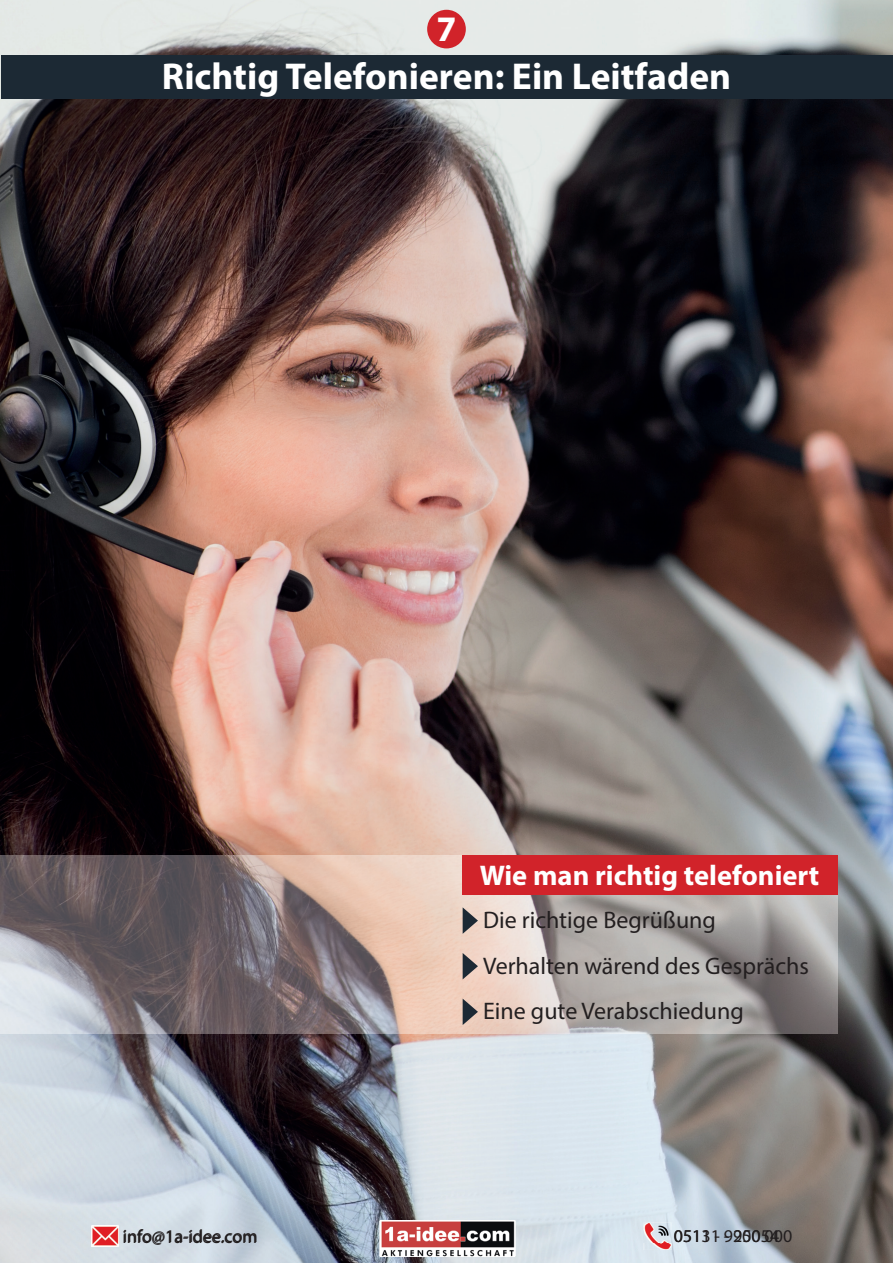
<style>
.page{position:relative;width:893px;height:1263px;background:#fff}
.page>*{position:absolute;margin:0;border:0;box-sizing:border-box;transform-origin:0 0}
.t1{font:700 37.5px "Myriad Pro";color:#fff}
.t2{font:700 36px "Myriad Pro";color:#fff}
.t3{font:700 28.5px "Myriad Pro";color:#fff}
.t4{font:24px/45.6px "Myriad Pro";color:#231f20}
.t5{font:18px "Myriad Pro";color:#231f20}
</style>
<div class="page">
<img style="left:0;top:0;width:893px;height:1263px">
<img style="left:1px;top:855px;width:836px;height:178px">
<div style="left:463px;top:855px;width:375px;height:40px;background:#d1232a"></div>
<svg style="left:463px;top:907px;width:15px;height:27px"></svg>
<svg style="left:463px;top:953px;width:15px;height:26px"></svg>
<svg style="left:463px;top:998px;width:15px;height:27px"></svg>
<img style="left:91px;top:1226px;width:1px;height:20px">
<img style="left:643px;top:1223px;width:1px;height:27px">
<svg style="left:643px;top:1230px;width:1px;height:12px"></svg>
<div style="left:1px;top:55px;width:891px;height:44px;background:#1c2934"></div>
<div style="left:427px;top:10px;width:39px;height:38px;background:#d1232a;border-radius:50%"></div>
<img style="left:380px;top:1220px;width:135px;height:36px">
<img style="left:92px;top:1225px;width:27px;height:21px">
<img style="left:92px;top:1226px;width:26px;height:20px">
<img style="left:644px;top:1223px;width:27px;height:27px">
<svg style="left:671px;top:1230px;width:1px;height:12px"></svg>
<img style="left:644px;top:1230px;width:27px;height:12px">
<h2 class="t2" style="left:436px;top:5px;width:21px">7</h2>
<h1 class="t1" style="left:162px;top:52px;width:571px">Richtig Telefonieren: Ein Leitfaden</h1>
<p class="t3" style="left:480px;top:856px;width:341px">Wie man richtig telefoniert</p>
<p class="t4" style="left:483px;top:897px;width:327px">Die richtige Begrüßung<br>Verhalten wärend des Gesprächs<br>Eine gute Verabschiedung</p>
<p class="t5" style="left:123px;top:1225px;width:136px">info@1a-idee.com</p>
<p class="t5" style="left:674px;top:1225px;width:120px">0511 - 9200 000</p>
<p class="t5" style="left:701px;top:1225px;width:79px">31 - 95 54</p>
</div>
